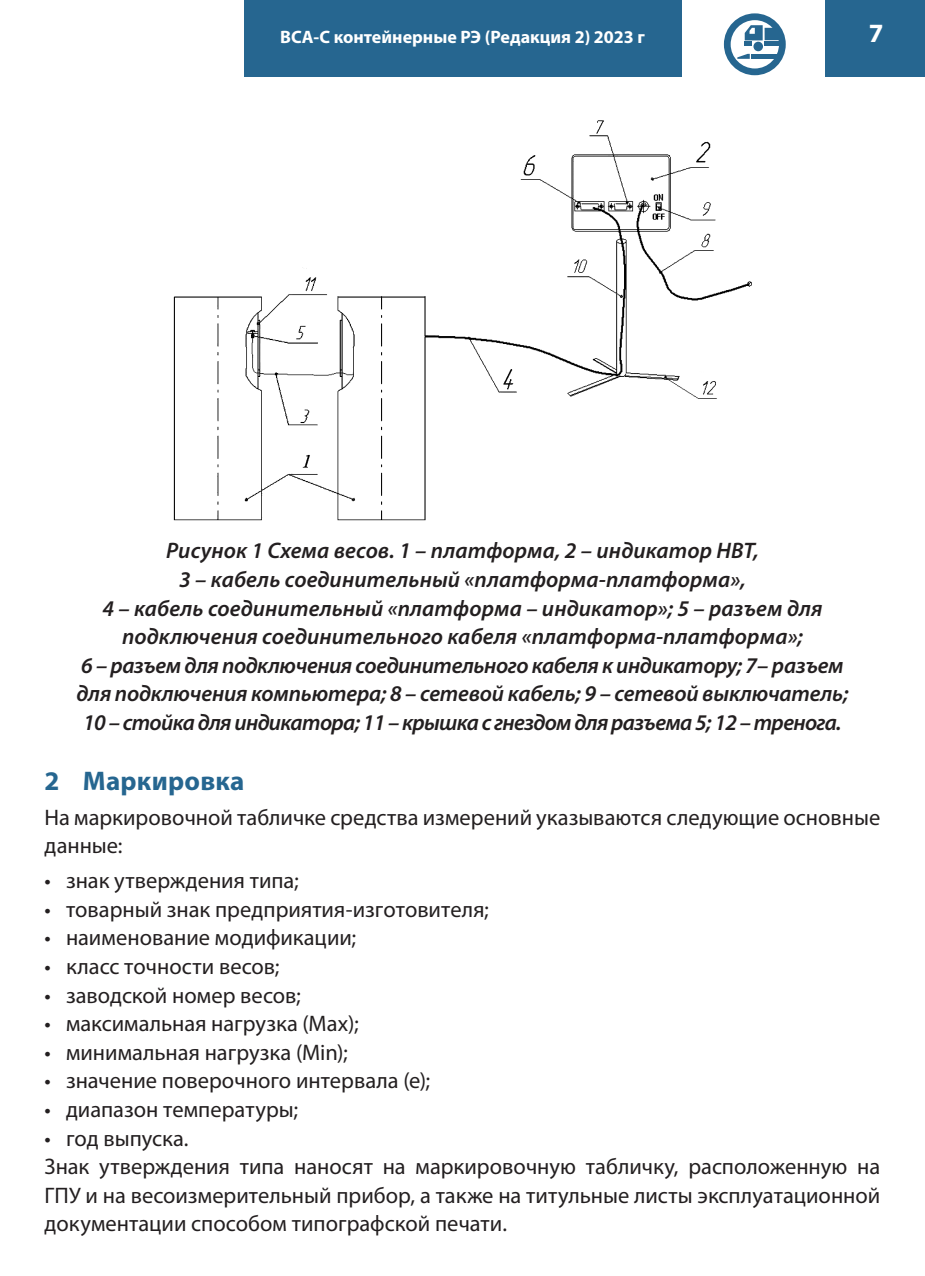
<style>
.page{position:relative;width:925px;height:1276px;background:#fff}
.page>*{position:absolute;margin:0;border:0;box-sizing:border-box;transform-origin:0 0}
.Стиль_заголовка{font:700 27px "Myriad Pro";letter-spacing:.01em;color:#266690}
.t1{font:700 26.55px "Myriad Pro";color:#fff}
._1_1_1{font:22.5px/28.6px "Myriad Pro";color:#231f20}
.Подпись_таблиц{font:italic 600 22.5px/28.6px "Myriad Pro";color:#231f20;text-align:center}
.t2{font:700 18px "Myriad Pro";color:#fff}
</style>
<div class="page">
<div style="left:724px;top:13px;width:62px;height:62px;border:7px solid #266690;border-radius:50%"></div>
<div style="left:753px;top:42px;width:10px;height:9px;background:#266690;border-radius:50%"></div>
<svg style="left:745px;top:25px;width:37px;height:21px"></svg>
<svg style="left:737px;top:54px;width:13px;height:5px"></svg>
<div style="left:752px;top:54px;width:29px;height:5px;background:#266690"></div>
<div style="left:825px;top:0;width:100px;height:77px;background:#266690"></div>
<div style="left:244px;top:0;width:437px;height:77px;background:#266690"></div>
<img style="left:173px;top:120px;width:579px;height:401px">
<p class="t2" style="left:280px;top:25px;width:366px">ВСА-С контейнерные РЭ (Редакция 2) 2023 г</p>
<p class="t1" style="left:869px;top:15px;width:16px">7</p>
<p class="Подпись_таблиц" style="left:77px;top:536px;width:773px">Рисунок 1 Схема весов. 1 – платформа, 2 – индикатор НВТ,<br>3 – кабель соединительный «платформа-платформа»,<br>4 – кабель соединительный «платформа – индикатор»; 5 – разъем для подключения соединительного кабеля «платформа-платформа»;<br>6 – разъем для подключения соединительного кабеля к индикатору; 7– разъем для подключения компьютера; 8 – сетевой кабель; 9 – сетевой выключатель; 10 – стойка для индикатора; 11 – крышка с гнездом для разъема 5; 12 – тренога.</p>
<p class="Стиль_заголовка" style="left:45px;top:763px;width:201px">2 Маркировка</p>
<p class="_1_1_1" style="left:45px;top:802px;width:837px">На маркировочной табличке средства измерений указываются следующие основные данные:</p>
<p class="_1_1_1" style="left:45px;top:866px;width:256px">• знак утверждения типа;</p>
<p class="_1_1_1" style="left:45px;top:894px;width:446px">• товарный знак предприятия-изготовителя;</p>
<p class="_1_1_1" style="left:45px;top:923px;width:313px">• наименование модификации;</p>
<p class="_1_1_1" style="left:45px;top:951px;width:236px">• класс точности весов;</p>
<p class="_1_1_1" style="left:45px;top:980px;width:258px">• заводской номер весов;</p>
<p class="_1_1_1" style="left:45px;top:1009px;width:316px">• максимальная нагрузка (Max);</p>
<p class="_1_1_1" style="left:45px;top:1037px;width:305px">• минимальная нагрузка (Min);</p>
<p class="_1_1_1" style="left:45px;top:1066px;width:387px">• значение поверочного интервала (е);</p>
<p class="_1_1_1" style="left:45px;top:1094px;width:255px">• диапазон температуры;</p>
<p class="_1_1_1" style="left:45px;top:1123px;width:145px">• год выпуска.</p>
<p class="_1_1_1" style="left:45px;top:1152px;width:837px;text-align:justify">Знак утверждения типа наносят на маркировочную табличку, расположенную на ГПУ и на весоизмерительный прибор, а также на титульные листы эксплуатационной документации способом типографской печати.</p>
</div>
